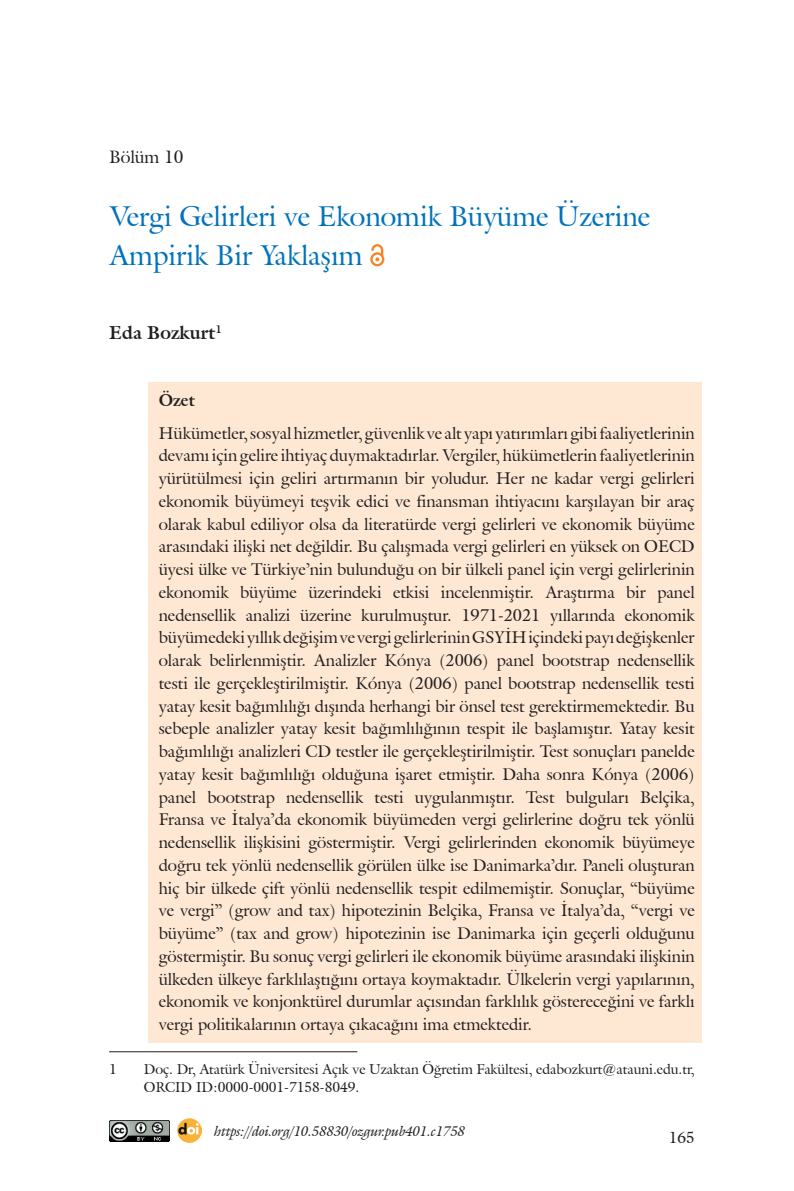
<style>
.page{position:relative;width:794px;height:1191px;background:#fff}
.page>*{position:absolute;margin:0;border:0;box-sizing:border-box;transform-origin:0 0}
.t1{font:28px/38.5px "Galliard IT Cby BT";color:#0072bc}
.t2{font:700 18.38px "Galliard IT Cby BT";color:#231f20}
.t3{font:17.5px "Galliard IT Cby BT";color:#231f20}
.t4{font:16.62px/22.8px "Galliard IT Cby BT";color:#231f20;text-align:justify}
.t5{font:700 16.62px "Galliard IT Cby BT";color:#231f20}
.t6{font:15.75px "Galliard IT Cby BT";color:#231f20}
.t7{font:14px/17.5px "Galliard IT Cby BT";color:#231f20}
.t8{font:italic 14px "Galliard IT Cby BT";color:#231f20}
</style>
<div class="page">
<div style="left:148px;top:382px;width:554px;height:660px;background:#fee8d3"></div>
<svg style="left:370px;top:244px;width:14px;height:22px"></svg>
<hr style="left:109px;top:1051px;width:248px;height:1px;background:#231f20">
<img style="left:109px;top:1120px;width:60px;height:21px">
<img style="left:177px;top:1118px;width:24px;height:24px">
<p class="t3" style="left:109px;top:145px;width:76px">Bölüm 10</p>
<h1 class="t1" style="left:109px;top:197px;width:542px">Vergi Gelirleri ve Ekonomik Büyüme Üzerine<br>Ampirik Bir Yaklaşım</h1>
<p class="t2" style="left:109px;top:320px;width:114px">Eda Bozkurt<sup>1</sup></p>
<p class="t5" style="left:159px;top:389px;width:38px">Özet</p>
<p class="t4" style="left:159px;top:421px;width:537px">Hükümetler, sosyal hizmetler, güvenlik ve alt yapı yatırımları gibi faaliyetlerinin devamı için gelire ihtiyaç duymaktadırlar. Vergiler, hükümetlerin faaliyetlerinin yürütülmesi için geliri artırmanın bir yoludur. Her ne kadar vergi gelirleri ekonomik büyümeyi teşvik edici ve finansman ihtiyacını karşılayan bir araç olarak kabul ediliyor olsa da literatürde vergi gelirleri ve ekonomik büyüme arasındaki ilişki net değildir. Bu çalışmada vergi gelirleri en yüksek on OECD üyesi ülke ve Türkiye’nin bulunduğu on bir ülkeli panel için vergi gelirlerinin ekonomik büyüme üzerindeki etkisi incelenmiştir. Araştırma bir panel nedensellik analizi üzerine kurulmuştur. 1971-2021 yıllarında ekonomik büyümedeki yıllık değişim ve vergi gelirlerinin GSYİH içindeki payı değişkenler olarak belirlenmiştir. Analizler Kónya (2006) panel bootstrap nedensellik testi ile gerçekleştirilmiştir. Kónya (2006) panel bootstrap nedensellik testi yatay kesit bağımlılığı dışında herhangi bir önsel test gerektirmemektedir. Bu sebeple analizler yatay kesit bağımlılığının tespit ile başlamıştır. Yatay kesit bağımlılığı analizleri CD testler ile gerçekleştirilmiştir. Test sonuçları panelde yatay kesit bağımlılığı olduğuna işaret etmiştir. Daha sonra Kónya (2006) panel bootstrap nedensellik testi uygulanmıştır. Test bulguları Belçika, Fransa ve İtalya’da ekonomik büyümeden vergi gelirlerine doğru tek yönlü nedensellik ilişkisini göstermiştir. Vergi gelirlerinden ekonomik büyümeye doğru tek yönlü nedensellik görülen ülke ise Danimarka’dır. Paneli oluşturan hiç bir ülkede çift yönlü nedensellik tespit edilmemiştir. Sonuçlar, “büyüme ve vergi” (grow and tax) hipotezinin Belçika, Fransa ve İtalya’da, “vergi ve büyüme” (tax and grow) hipotezinin ise Danimarka için geçerli olduğunu göstermiştir. Bu sonuç vergi gelirleri ile ekonomik büyüme arasındaki ilişkinin ülkeden ülkeye farklılaştığını ortaya koymaktadır. Ülkelerin vergi yapılarının, ekonomik ve konjonktürel durumlar açısından farklılık göstereceğini ve farklı vergi politikalarının ortaya çıkacağını ima etmektedir.</p>
<p class="t7" style="left:109px;top:1060px;width:9px">1</p>
<p class="t7" style="left:144px;top:1060px;width:552px">Doç. Dr, Atatürk Üniversitesi Açık ve Uzaktan Öğretim Fakültesi, edabozkurt@atauni.edu.tr,<br>ORCID ID:0000-0001-7158-8049.</p>
<p class="t8" style="left:214px;top:1121px;width:252px">https://doi.org/10.58830/ozgur.pub401.c1758</p>
<p class="t6" style="left:668px;top:1127px;width:28px">165</p>
</div>
